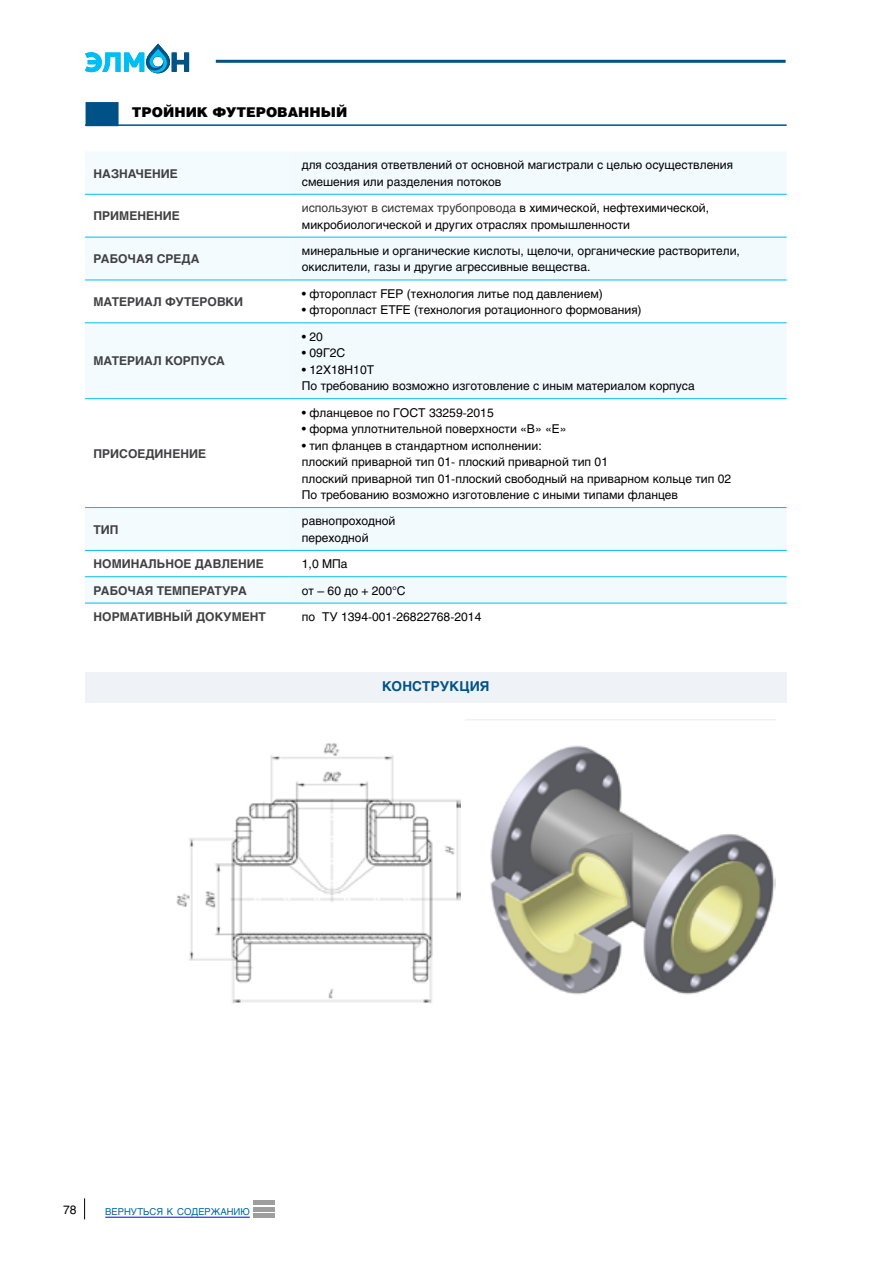
<style>
.page{position:relative;width:893px;height:1263px;background:#fff}
.page>*{position:absolute;margin:0;border:0;box-sizing:border-box;transform-origin:0 0}
.t1{font:13.5px "Helios Black C";color:#000}
.t2{font:700 13.5px "Helios C";letter-spacing:.01em;color:#005387}
.t3{font:12px/16.5px "Helios C";color:#000}
.t4{font:700 12px "Helios C";color:#414042}
.t5{font:9.45px "Helios C";color:#0069a5}
.s1{color:#333}
</style>
<div class="page">
<svg style="left:85px;top:44px;width:104px;height:30px"></svg>
<hr style="left:216px;top:60px;width:570px;height:3px;background:#005286">
<svg style="left:84px;top:1198px;width:1px;height:21px"></svg>
<hr style="left:105px;top:1217px;width:145px;height:1px;background:#00f">
<div style="left:254px;top:1213px;width:21px;height:5px;background:#9e9e9e"></div>
<hr style="left:254px;top:1207px;width:21px;height:4px;background:#9e9e9e">
<div style="left:254px;top:1200px;width:21px;height:5px;background:#9e9e9e"></div>
<div style="left:86px;top:102px;width:33px;height:24px;background:#005286"></div>
<hr style="left:85px;top:124px;width:702px;height:2px;background:#005286">
<div style="left:85px;top:672px;width:702px;height:31px;background:#eff3f8"></div>
<svg style="left:85px;top:152px;width:204px;height:451px;fill:#f4fbfe"></svg>
<svg style="left:289px;top:152px;width:498px;height:451px;fill:#f2fafe"></svg>
<hr style="left:85px;top:194px;width:204px;height:1px;background:#00bdf2">
<hr style="left:289px;top:194px;width:498px;height:1px;background:#00bdf2">
<hr style="left:85px;top:237px;width:204px;height:1px;background:#00bdf2">
<hr style="left:289px;top:237px;width:498px;height:1px;background:#00bdf2">
<hr style="left:85px;top:280px;width:204px;height:1px;background:#00bdf2">
<hr style="left:289px;top:280px;width:498px;height:1px;background:#00bdf2">
<hr style="left:85px;top:323px;width:204px;height:1px;background:#00bdf2">
<hr style="left:289px;top:323px;width:498px;height:1px;background:#00bdf2">
<hr style="left:85px;top:398px;width:204px;height:1px;background:#00bdf2">
<hr style="left:289px;top:398px;width:498px;height:1px;background:#00bdf2">
<hr style="left:85px;top:507px;width:204px;height:1px;background:#00bdf2">
<hr style="left:289px;top:507px;width:498px;height:1px;background:#00bdf2">
<hr style="left:85px;top:550px;width:204px;height:1px;background:#00bdf2">
<hr style="left:289px;top:550px;width:498px;height:1px;background:#00bdf2">
<hr style="left:85px;top:576px;width:204px;height:1px;background:#00bdf2">
<hr style="left:289px;top:576px;width:498px;height:1px;background:#00bdf2">
<hr style="left:85px;top:603px;width:204px;height:1px;background:#00bdf2">
<hr style="left:289px;top:603px;width:498px;height:1px;background:#00bdf2">
<img style="left:177px;top:743px;width:284px;height:260px">
<img style="left:465px;top:719px;width:310px;height:276px">
<p class="t1" style="left:132px;top:104px;width:217px">ТРОЙНИК ФУТЕРОВАННЫЙ</p>
<p class="t4" style="left:94px;top:166px;width:86px">НАЗНАЧЕНИЕ</p>
<p class="t3" style="left:302px;top:157px;width:433px">для создания ответвлений от основной магистрали с целью осуществления смешения или разделения потоков</p>
<p class="t4" style="left:94px;top:209px;width:88px">ПРИМЕНЕНИЕ</p>
<p class="t3" style="left:302px;top:199px;width:409px"><span class="s1">используют в системах трубопровода</span> в химической, нефтехимической, микробиологической и других отраслях промышленности</p>
<p class="t4" style="left:94px;top:252px;width:107px">РАБОЧАЯ СРЕДА</p>
<p class="t3" style="left:302px;top:242px;width:439px">минеральные и органические кислоты, щелочи, органические растворители, окислители, газы и другие агрессивные вещества.</p>
<p class="t4" style="left:94px;top:295px;width:151px">МАТЕРИАЛ ФУТЕРОВКИ</p>
<p class="t3" style="left:302px;top:285px;width:302px">• фторопласт FEP (технология литье под давлением)</p>
<p class="t3" style="left:302px;top:302px;width:341px">• фторопласт ETFE (технология ротационного формования)</p>
<p class="t4" style="left:94px;top:354px;width:133px">МАТЕРИАЛ КОРПУСА</p>
<p class="t4" style="left:94px;top:446px;width:114px">ПРИСОЕДИНЕНИЕ</p>
<p class="t3" style="left:302px;top:328px;width:23px">• 20</p>
<p class="t3" style="left:302px;top:345px;width:45px">• 09Г2С</p>
<p class="t3" style="left:302px;top:361px;width:394px">• 12Х18Н10Т<br>По требованию возможно изготовление с иным материалом корпуса</p>
<p class="t3" style="left:302px;top:404px;width:193px">• фланцевое по ГОСТ 33259-2015</p>
<p class="t3" style="left:302px;top:420px;width:266px">• форма уплотнительной поверхности «В» «Е»</p>
<p class="t3" style="left:302px;top:437px;width:431px">• тип фланцев в стандартном исполнении:<br>плоский приварной тип 01- плоский приварной тип 01<br>плоский приварной тип 01-плоский свободный на приварном кольце тип 02<br>По требованию возможно изготовление с иными типами фланцев</p>
<p class="t4" style="left:94px;top:522px;width:27px">ТИП</p>
<p class="t3" style="left:302px;top:513px;width:95px">равнопроходной переходной</p>
<p class="t4" style="left:94px;top:557px;width:172px">НОМИНАЛЬНОЕ ДАВЛЕНИЕ</p>
<p class="t3" style="left:302px;top:556px;width:47px">1,0 МПа</p>
<p class="t4" style="left:94px;top:583px;width:155px">РАБОЧАЯ ТЕМПЕРАТУРА</p>
<p class="t3" style="left:302px;top:582px;width:105px">от – 60 до + 200°С</p>
<p class="t4" style="left:94px;top:610px;width:174px">НОРМАТИВНЫЙ ДОКУМЕНТ</p>
<p class="t3" style="left:302px;top:608px;width:181px">по ТУ 1394-001-26822768-2014</p>
<p class="t2" style="left:382px;top:678px;width:109px">КОНСТРУКЦИЯ</p>
<p class="t3" style="left:63px;top:1201px;width:15px">78</p>
<p class="t5" style="left:105px;top:1206px;width:146px">вернуться к содержанию</p>
</div>
